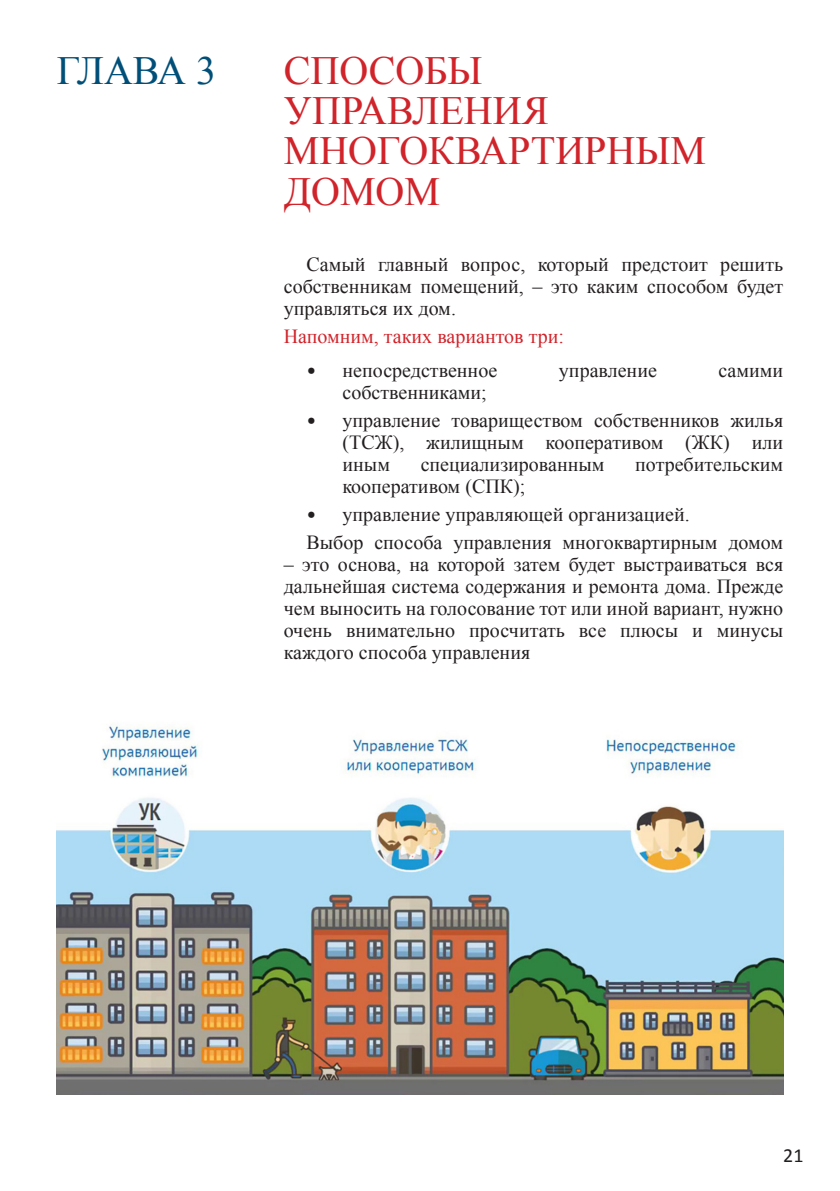
<style>
.page{position:relative;width:840px;height:1191px;background:#fff}
.page>*{position:absolute;margin:0;border:0;box-sizing:border-box;transform-origin:0 0}
.ВЛЕВО{font:40px/40px "Times New Roman";color:#d1232a}
.ВЛЕВО-2{font:40px "Times New Roman";letter-spacing:-.03em;color:#004f78}
.ТЕКСТ{font:20px/22px "Times New Roman";color:#231f20;text-align:justify}
.ВЛЕВО-3{font:20px "Times New Roman";color:#d1232a}
.t1{font:20px "Sakha Calibri";color:#231f20}
.s1{font-family:"Calibri"}
</style>
<div class="page">
<img style="left:57px;top:723px;width:725px;height:371px">
<p class="ВЛЕВО-2" style="left:57px;top:44px;width:161px">ГЛАВА 3</p>
<p class="ВЛЕВО" style="left:283px;top:50px;width:200px">СПОСОБЫ</p>
<p class="ВЛЕВО" style="left:283px;top:90px;width:266px">УПРАВЛЕНИЯ</p>
<p class="ВЛЕВО" style="left:283px;top:130px;width:423px">МНОГОКВАРТИРНЫМ<br>ДОМОМ</p>
<p class="ТЕКСТ" style="left:283px;top:252px;width:500px;text-indent:23px">Самый главный вопрос, который предстоит решить собственникам помещений, – это каким способом будет управляться их дом.</p>
<p class="ВЛЕВО-3" style="left:283px;top:322px;width:281px">Напомним, таких вариантов три:</p>
<p class="ТЕКСТ" style="left:306px;top:358px;width:192px"><span class="s1">•</span> непосредственное</p>
<p class="ТЕКСТ" style="left:558px;top:358px;width:99px">управление</p>
<p class="ТЕКСТ" style="left:718px;top:358px;width:66px">самими</p>
<p class="ТЕКСТ" style="left:342px;top:380px;width:146px">собственниками;</p>
<p class="ТЕКСТ" style="left:342px;top:408px;width:442px;text-indent:-36px"><span class="s1">•</span> управление товариществом собственников жилья (ТСЖ), жилищным кооперативом (ЖК) или иным</p>
<p class="ТЕКСТ" style="left:420px;top:452px;width:185px">специализированным</p>
<p class="ТЕКСТ" style="left:635px;top:452px;width:149px">потребительским</p>
<p class="ТЕКСТ" style="left:342px;top:474px;width:184px">кооперативом (СПК);</p>
<p class="ТЕКСТ" style="left:306px;top:502px;width:385px"><span class="s1">•</span> управление управляющей организацией.</p>
<p class="ТЕКСТ" style="left:306px;top:530px;width:478px">Выбор способа управления многоквартирным домом</p>
<p class="ТЕКСТ" style="left:283px;top:552px;width:500px">– это основа, на которой затем будет выстраиваться вся дальнейшая система содержания и ремонта дома. Прежде чем выносить на голосование тот или иной вариант, нужно очень внимательно просчитать все плюсы и минусы каждого способа управления</p>
<p class="t1" style="left:782px;top:1143px;width:22px">21</p>
</div>
